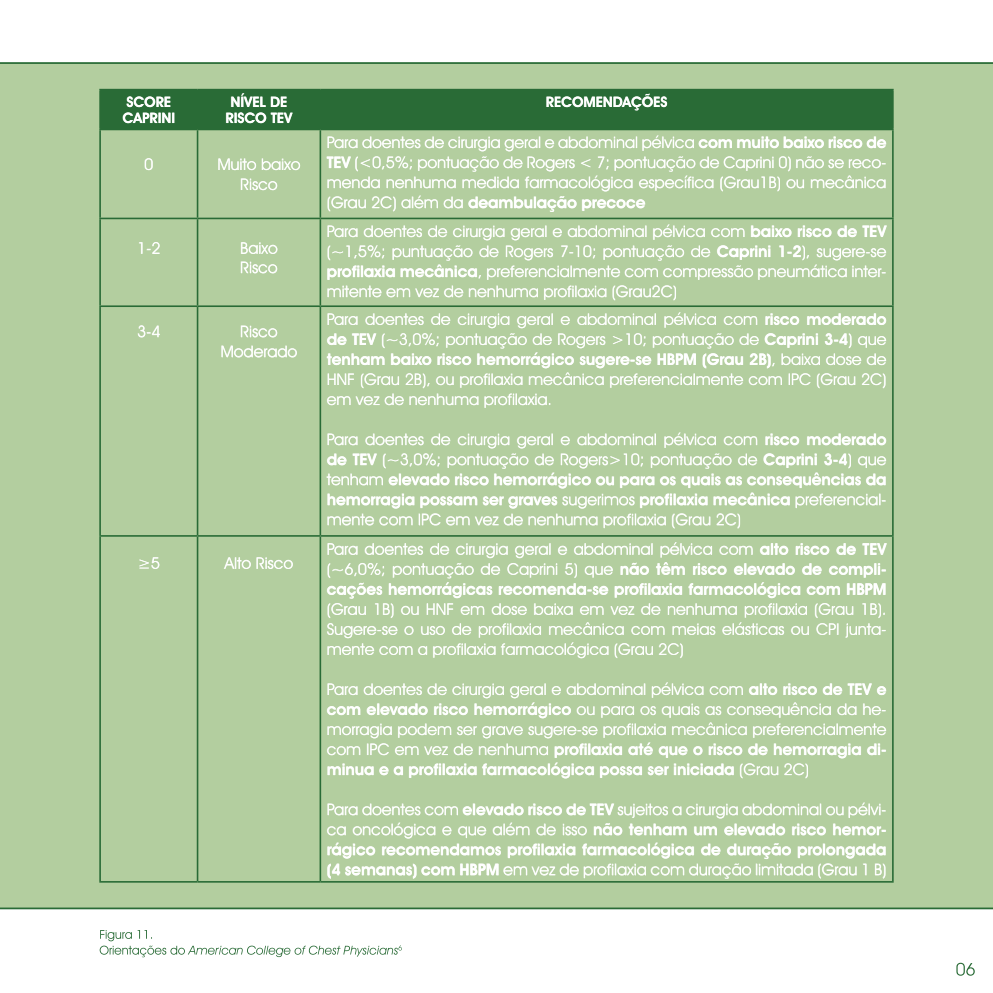
<style>
.page{position:relative;width:993px;height:993px;background:#fff}
.page>*{position:absolute;margin:0;border:0;box-sizing:border-box;transform-origin:0 0}
.t1{font:16.1px/20.1px "Avant Garde IT Cby BT";color:#fff;text-align:justify}
.t2{font:600 16.1px/20.1px "Avant Garde IT Cby BT";color:#fff;text-align:justify}
.t3{font:600 14.35px "Avant Garde IT Cby BT";color:#fff}
.s1{font-weight:600}
.s2{font-weight:400}
</style>
<div class="page">
<div style="left:0;top:62px;width:992px;height:847px;background:#b3ce9f"></div>
<hr style="left:99px;top:89px;width:98px;height:1px;background:#296b36">
<hr style="left:99px;top:90px;width:2px;height:39px;background:#296b36">
<hr style="left:197px;top:89px;width:123px;height:1px;background:#296b36">
<hr style="left:320px;top:89px;width:573px;height:1px;background:#296b36">
<hr style="left:891px;top:90px;width:2px;height:39px;background:#296b36">
<hr style="left:99px;top:129px;width:98px;height:1px;background:#296b36">
<hr style="left:99px;top:130px;width:2px;height:87px;background:#296b36">
<hr style="left:197px;top:129px;width:123px;height:1px;background:#296b36">
<hr style="left:197px;top:130px;width:1px;height:87px;background:#296b36">
<hr style="left:320px;top:129px;width:573px;height:1px;background:#296b36">
<hr style="left:319px;top:130px;width:2px;height:87px;background:#296b36">
<hr style="left:891px;top:130px;width:2px;height:87px;background:#296b36">
<hr style="left:99px;top:217px;width:98px;height:2px;background:#296b36">
<hr style="left:99px;top:219px;width:2px;height:86px;background:#296b36">
<hr style="left:197px;top:217px;width:123px;height:2px;background:#296b36">
<hr style="left:197px;top:219px;width:1px;height:86px;background:#296b36">
<hr style="left:320px;top:217px;width:573px;height:2px;background:#296b36">
<hr style="left:319px;top:219px;width:2px;height:86px;background:#296b36">
<hr style="left:891px;top:219px;width:2px;height:86px;background:#296b36">
<hr style="left:99px;top:305px;width:98px;height:2px;background:#296b36">
<hr style="left:99px;top:307px;width:2px;height:228px;background:#296b36">
<hr style="left:197px;top:305px;width:123px;height:2px;background:#296b36">
<hr style="left:197px;top:307px;width:1px;height:228px;background:#296b36">
<hr style="left:320px;top:305px;width:573px;height:2px;background:#296b36">
<hr style="left:319px;top:307px;width:2px;height:228px;background:#296b36">
<hr style="left:891px;top:307px;width:2px;height:228px;background:#296b36">
<hr style="left:99px;top:535px;width:98px;height:1px;background:#296b36">
<hr style="left:99px;top:536px;width:2px;height:344px;background:#296b36">
<hr style="left:197px;top:535px;width:123px;height:1px;background:#296b36">
<hr style="left:197px;top:536px;width:1px;height:344px;background:#296b36">
<hr style="left:320px;top:535px;width:573px;height:1px;background:#296b36">
<hr style="left:319px;top:536px;width:2px;height:344px;background:#296b36">
<hr style="left:891px;top:536px;width:2px;height:344px;background:#296b36">
<hr style="left:99px;top:880px;width:98px;height:2px;background:#296b36">
<hr style="left:197px;top:880px;width:123px;height:2px;background:#296b36">
<hr style="left:320px;top:880px;width:573px;height:2px;background:#296b36">
<svg style="left:327px;top:802px;width:558px;height:76px;background:#c1d7b1"></svg>
<svg style="left:327px;top:682px;width:558px;height:96px;background:#c0d6b0"></svg>
<svg style="left:327px;top:542px;width:559px;height:116px;background:#bed5ad"></svg>
<svg style="left:224px;top:557px;width:69px;height:11px"></svg>
<svg style="left:140px;top:557px;width:19px;height:11px"></svg>
<svg style="left:326px;top:432px;width:559px;height:96px;background:#bfd6af"></svg>
<svg style="left:327px;top:312px;width:558px;height:95px;background:#bed5ad"></svg>
<svg style="left:222px;top:346px;width:75px;height:11px"></svg>
<svg style="left:241px;top:326px;width:36px;height:11px"></svg>
<svg style="left:138px;top:325px;width:22px;height:12px"></svg>
<svg style="left:327px;top:224px;width:559px;height:76px;background:#bdd4ac"></svg>
<svg style="left:241px;top:262px;width:36px;height:11px"></svg>
<svg style="left:241px;top:242px;width:36px;height:12px"></svg>
<svg style="left:139px;top:242px;width:20px;height:11px"></svg>
<svg style="left:327px;top:135px;width:558px;height:77px;background:#bed5ad"></svg>
<svg style="left:241px;top:178px;width:36px;height:12px"></svg>
<svg style="left:218px;top:158px;width:82px;height:12px"></svg>
<svg style="left:145px;top:158px;width:8px;height:12px"></svg>
<svg style="left:101px;top:90px;width:790px;height:39px;background:#357341"></svg>
<svg style="left:956px;top:962px;width:18px;height:13px"></svg>
<svg style="left:100px;top:930px;width:302px;height:26px"></svg>
<p class="t3" style="left:126px;top:93px;width:46px">SCORE</p>
<p class="t3" style="left:122px;top:109px;width:54px">CAPRINI</p>
<p class="t3" style="left:230px;top:93px;width:58px">NÍVEL DE</p>
<p class="t3" style="left:225px;top:109px;width:68px">RISCO TEV</p>
<p class="t1" style="left:144px;top:154px;width:11px">0</p>
<p class="t1" style="left:217px;top:154px;width:85px">Muito baixo</p>
<p class="t1" style="left:240px;top:174px;width:39px">Risco</p>
<p class="t1" style="left:137px;top:237px;width:25px">1-2</p>
<p class="t1" style="left:240px;top:237px;width:39px">Baixo</p>
<p class="t1" style="left:240px;top:257px;width:39px">Risco</p>
<p class="t1" style="left:137px;top:321px;width:25px">3-4</p>
<p class="t1" style="left:240px;top:321px;width:39px">Risco</p>
<p class="t1" style="left:220px;top:341px;width:78px">Moderado</p>
<p class="t1" style="left:138px;top:552px;width:24px">≥5</p>
<p class="t1" style="left:224px;top:552px;width:70px">Alto Risco</p>
<p class="t3" style="left:545px;top:93px;width:123px">RECOMENDAÇÕES</p>
<p class="t1" style="left:326px;top:132px;width:561px">Para doentes de cirurgia geral e abdominal pélvica <span class="s1">com muito baixo risco de TEV</span> (&lt;0,5%; pontuação de Rogers &lt; 7; pontuação de Caprini 0) não se reco&shy;menda nenhuma medida farmacológica específica (Grau1B) ou mecânica (Grau 2C) além da <span class="s1">deambulação precoce</span></p>
<p class="t1" style="left:326px;top:221px;width:561px">Para doentes de cirurgia geral e abdominal pélvica com <span class="s1">baixo risco de TEV </span>(~1,5%; puntuação de Rogers 7-10; pontuação de <span class="s1">Caprini 1-2</span>), sugere-se <span class="s1">profilaxia mecânica</span>, preferencialmente com compressão pneumática inter&shy;mitente em vez de nenhuma profilaxia (Grau2C)</p>
<p class="t1" style="left:326px;top:309px;width:561px">Para doentes de cirurgia geral e abdominal pélvica com <span class="s1">risco moderado de TEV</span> (~3,0%; pontuação de Rogers &gt;10; pontuação de <span class="s1">Caprini 3-4</span>) que <span class="s1">tenham baixo risco hemorrágico sugere-se HBPM (Grau 2B)</span>, baixa dose de HNF (Grau 2B), ou profilaxia mecânica preferencialmente com IPC (Grau 2C) em vez de nenhuma profilaxia.</p>
<p class="t1" style="left:326px;top:429px;width:561px">Para doentes de cirurgia geral e abdominal pélvica com <span class="s1">risco moderado de TEV</span> (~3,0%; pontuação de Rogers&gt;10; pontuação de <span class="s1">Caprini 3-4</span>) que tenham <span class="s1">elevado risco hemorrágico ou para os quais as consequências da hemorragia possam ser graves</span> sugerimos <span class="s1">profilaxia mecânica</span> preferencial&shy;mente com IPC em vez de nenhuma profilaxia (Grau 2C)</p>
<p class="t1" style="left:326px;top:538px;width:561px">Para doentes de cirurgia geral e abdominal pélvica com <span class="s1">alto risco de TEV </span>(~6,0%; pontuação de Caprini 5) que <span class="s1">não têm risco elevado de compli&shy;cações hemorrágicas recomenda-se profilaxia farmacológica com HBPM </span>(Grau 1B) ou HNF em dose baixa em vez de nenhuma profilaxia (Grau 1B).<br>Sugere-se o uso de profilaxia mecânica com meias elásticas ou CPI junta&shy;mente com a profilaxia farmacológica (Grau 2C)</p>
<p class="t1" style="left:326px;top:678px;width:561px">Para doentes de cirurgia geral e abdominal pélvica com <span class="s1">alto risco de TEV e com elevado risco hemorrágico</span> ou para os quais as consequência da he&shy;morragia podem ser grave sugere-se profilaxia mecânica preferencialmente com IPC em vez de nenhuma <span class="s1">profilaxia até que o risco de hemorragia di&shy;minua e a profilaxia farmacológica possa ser iniciada</span> (Grau 2C)</p>
<p class="t2" style="left:326px;top:799px;width:561px"><span class="s2">Para doentes com</span> elevado risco de TEV <span class="s2">sujeitos a cirurgia abdominal ou pélvi&shy;ca oncológica e que além de isso</span> não tenham um elevado risco hemor&shy;rágico recomendamos profilaxia farmacológica de duração prolongada (4 semanas) com HBPM <span class="s2">em vez de profilaxia com duração limitada (Grau 1 B)</span></p>
</div>
